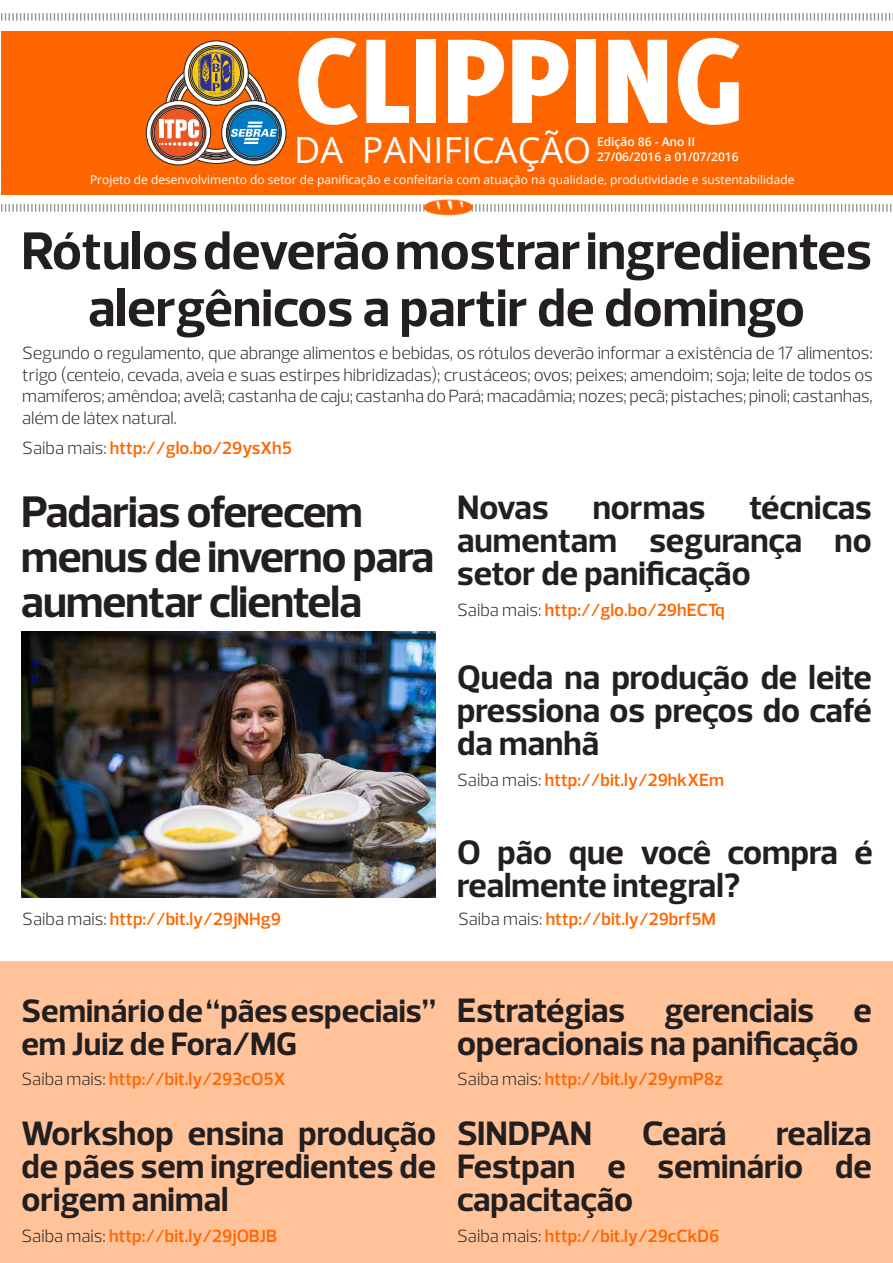
<style>
.page{position:relative;width:893px;height:1263px;background:#fff}
.page>*{position:absolute;margin:0;border:0;box-sizing:border-box;transform-origin:0 0}
.t1{font:800 132px "Delicious";color:#fff}
.t2{font:700 54px/57px "Prelo";color:#231f20;text-align:center}
.t3{font:700 45px/45px "Prelo";letter-spacing:-.02em;color:#231f20}
.t4{font:36px "Open Sans";color:#fff}
.t5{font:700 34.5px/33px "Prelo";color:#231f20;text-align:justify}
.t6{font:700 33px/33px "Prelo";color:#231f20}
.t7{font:300 18px/21.6px "Prelo";letter-spacing:-.01em;color:#231f20;text-align:justify}
.t8{font:600 18px "Prelo";color:#f60}
.t9{font:12px "Open Sans";color:#fff}
.t10{font:600 12px/15px "Open Sans";color:#fff}
.s1{font-weight:300;color:#231f20}
</style>
<div class="page">
<div style="left:638px;top:165px;width:255px;height:22px;background:#f60"></div>
<svg style="left:638px;top:185px;width:44px;height:9px"></svg>
<div style="left:1px;top:187px;width:637px;height:7px;background:#f60"></div>
<div style="left:1px;top:165px;width:637px;height:22px;background:#f60"></div>
<div style="left:213px;top:185px;width:213px;height:9px;background:#f60"></div>
<svg style="left:1px;top:204px;width:420px;height:8px"></svg>
<svg style="left:475px;top:204px;width:417px;height:8px"></svg>
<img style="left:423px;top:199px;width:51px;height:17px">
<svg style="left:1px;top:31px;width:892px;height:134px;background:#f4690c"></svg>
<svg style="left:1px;top:13px;width:892px;height:8px"></svg>
<div style="left:0;top:961px;width:893px;height:302px;background:#ffc299"></div>
<img style="left:21px;top:631px;width:414px;height:266px">
<h1 class="t1" style="left:294px;top:3px;width:450px">CLIPPING</h1>
<h3 class="t4" style="left:294px;top:125px;width:299px">DA PANIFICAÇÃO</h3>
<p class="t9" style="left:90px;top:172px;width:706px">Projeto de desenvolvimento do setor de panificação e confeitaria com atuação na qualidade, produtividade e sustentabilidade</p>
<p class="t10" style="left:597px;top:134px;width:143px">Edição 86 - Ano II<br>27/06/2016 a 01/07/2016</p>
<p class="t2" style="left:21px;top:223px;width:852px">Rótulos deverão mostrar ingredientes alergênicos a partir de domingo</p>
<p class="t7" style="left:22px;top:342px;width:852px">Segundo o regulamento, que abrange alimentos e bebidas, os rótulos deverão informar a existência de 17 alimentos: trigo (centeio, cevada, aveia e suas estirpes hibridizadas); crustáceos; ovos; peixes; amendoim; soja; leite de todos os mamíferos; amêndoa; avelã; castanha de caju; castanha do Pará; macadâmia; nozes; pecã; pistaches; pinoli; castanhas, além de látex natural.</p>
<p class="t8" style="left:22px;top:437px;width:271px"><span class="s1">Saiba mais:</span> http://glo.bo/29ysXh5</p>
<p class="t3" style="left:21px;top:490px;width:414px">Padarias oferecem menus de inverno para aumentar clientela</p>
<p class="t8" style="left:22px;top:908px;width:260px"><span class="s1">Saiba mais:</span> http://bit.ly/29jNHg9</p>
<p class="t5" style="left:457px;top:491px;width:416px;text-indent:292px">técnicas aumentam segurança no setor de panificação</p>
<p class="t8" style="left:457px;top:598px;width:269px"><span class="s1">Saiba mais:</span> http://glo.bo/29hECTq</p>
<p class="t5" style="left:457px;top:491px;width:93px">Novas</p>
<p class="t5" style="left:593px;top:491px;width:114px">normas</p>
<p class="t5" style="left:457px;top:661px;width:416px">Queda na produção de leite pressiona os preços do café da manhã</p>
<p class="t8" style="left:457px;top:768px;width:268px"><span class="s1">Saiba mais:</span> http://bit.ly/29hkXEm</p>
<p class="t5" style="left:457px;top:836px;width:417px">O pão que você compra é realmente integral?</p>
<p class="t8" style="left:458px;top:908px;width:259px"><span class="s1">Saiba mais:</span> http://bit.ly/29brf5M</p>
<p class="t6" style="left:21px;top:994px;width:416px">Seminário de “pães especiais” em Juiz de Fora/MG</p>
<p class="t8" style="left:21px;top:1068px;width:266px"><span class="s1">Saiba mais:</span> http://bit.ly/293cO5X</p>
<p class="t5" style="left:21px;top:1117px;width:416px">Workshop ensina produção de pães sem ingredientes de origem animal</p>
<p class="t8" style="left:21px;top:1224px;width:257px"><span class="s1">Saiba mais:</span> http://bit.ly/29jOBJB</p>
<p class="t5" style="left:457px;top:994px;width:416px">Estratégias gerenciais e operacionais na panificação</p>
<p class="t8" style="left:457px;top:1068px;width:267px"><span class="s1">Saiba mais:</span> http://bit.ly/29ymP8z</p>
<p class="t5" style="left:457px;top:1117px;width:416px;text-indent:319px">realiza Festpan e seminário de capacitação</p>
<p class="t8" style="left:457px;top:1224px;width:264px"><span class="s1">Saiba mais:</span> http://bit.ly/29cCkD6</p>
<p class="t5" style="left:457px;top:1117px;width:137px">SINDPAN</p>
<p class="t5" style="left:642px;top:1117px;width:86px">Ceará</p>
</div>
